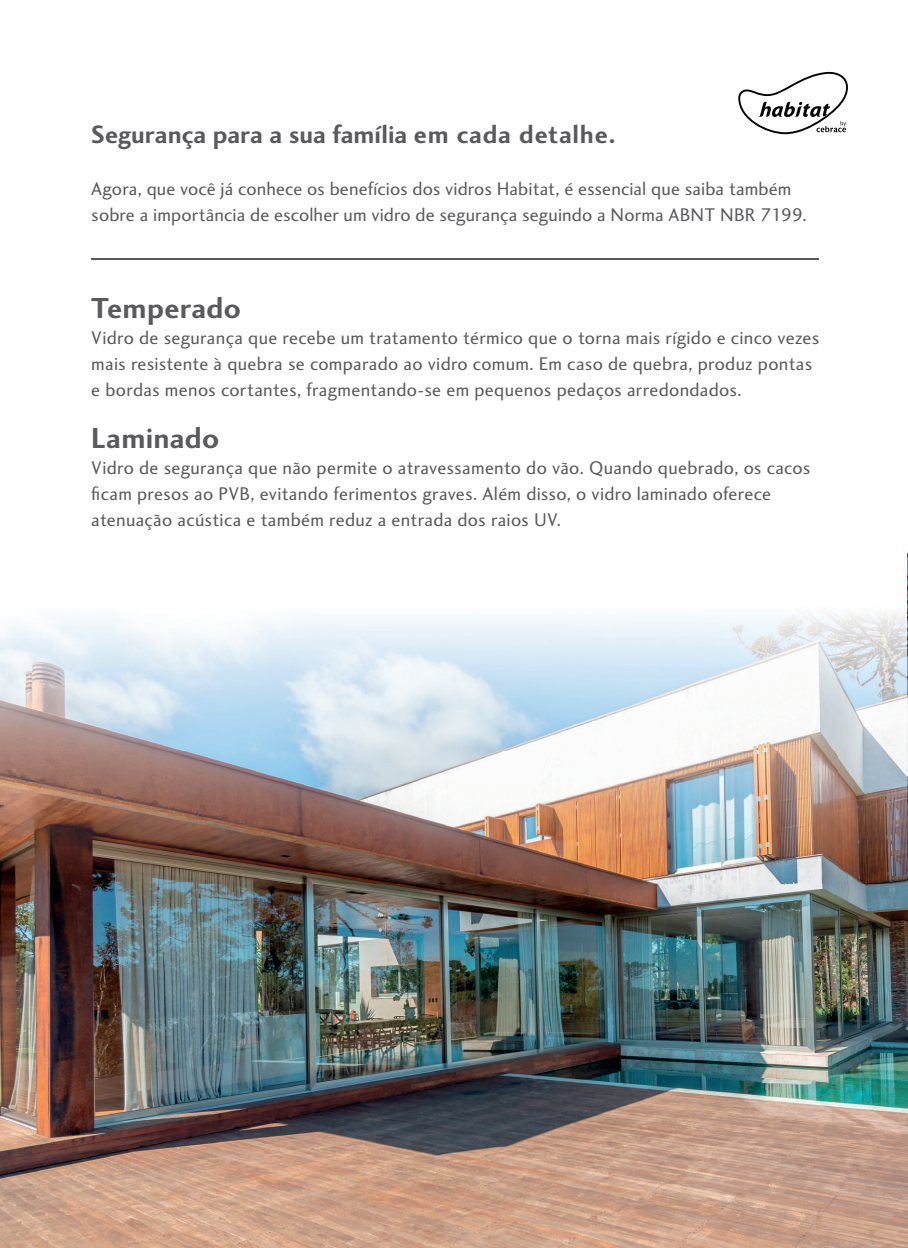
<style>
.page{position:relative;width:908px;height:1248px;background:#fff}
.page>*{position:absolute;margin:0;border:0;box-sizing:border-box;transform-origin:0 0}
.t1{font:700 30px "Charlotte Sans Std";letter-spacing:.01em;color:#5a5a5d}
.t2{font:700 26px "Charlotte Sans Std";color:#5a5a5d}
.t3{font:19px/26px "Charlotte Sans Std";letter-spacing:.01em;color:#5a5a5d}
</style>
<div class="page">
<hr style="left:91px;top:258px;width:727px;height:1px;background:#5a5a5d">
<svg style="left:738px;top:71px;width:109px;height:63px"></svg>
<img style="left:0;top:616px;width:907px;height:631px">
<img style="left:0;top:612px;width:906px;height:271px">
<h2 class="t2" style="left:91px;top:119px;width:525px">Segurança para a sua família em cada detalhe.</h2>
<p class="t3" style="left:91px;top:176px;width:716px">Agora, que você já conhece os benefícios dos vidros Habitat, é essencial que saiba também sobre a importância de escolher um vidro de segurança seguindo a Norma ABNT NBR 7199.</p>
<h1 class="t1" style="left:91px;top:290px;width:151px">Temperado</h1>
<p class="t3" style="left:91px;top:325px;width:729px">Vidro de segurança que recebe um tratamento térmico que o torna mais rígido e cinco vezes mais resistente à quebra se comparado ao vidro comum. Em caso de quebra, produz pontas e bordas menos cortantes, fragmentando-se em pequenos pedaços arredondados.</p>
<h1 class="t1" style="left:91px;top:420px;width:129px">Laminado</h1>
<p class="t3" style="left:91px;top:455px;width:720px">Vidro de segurança que não permite o atravessamento do vão. Quando quebrado, os cacos ficam presos ao PVB, evitando ferimentos graves. Além disso, o vidro laminado oferece atenuação acústica e também reduz a entrada dos raios UV.</p>
</div>
